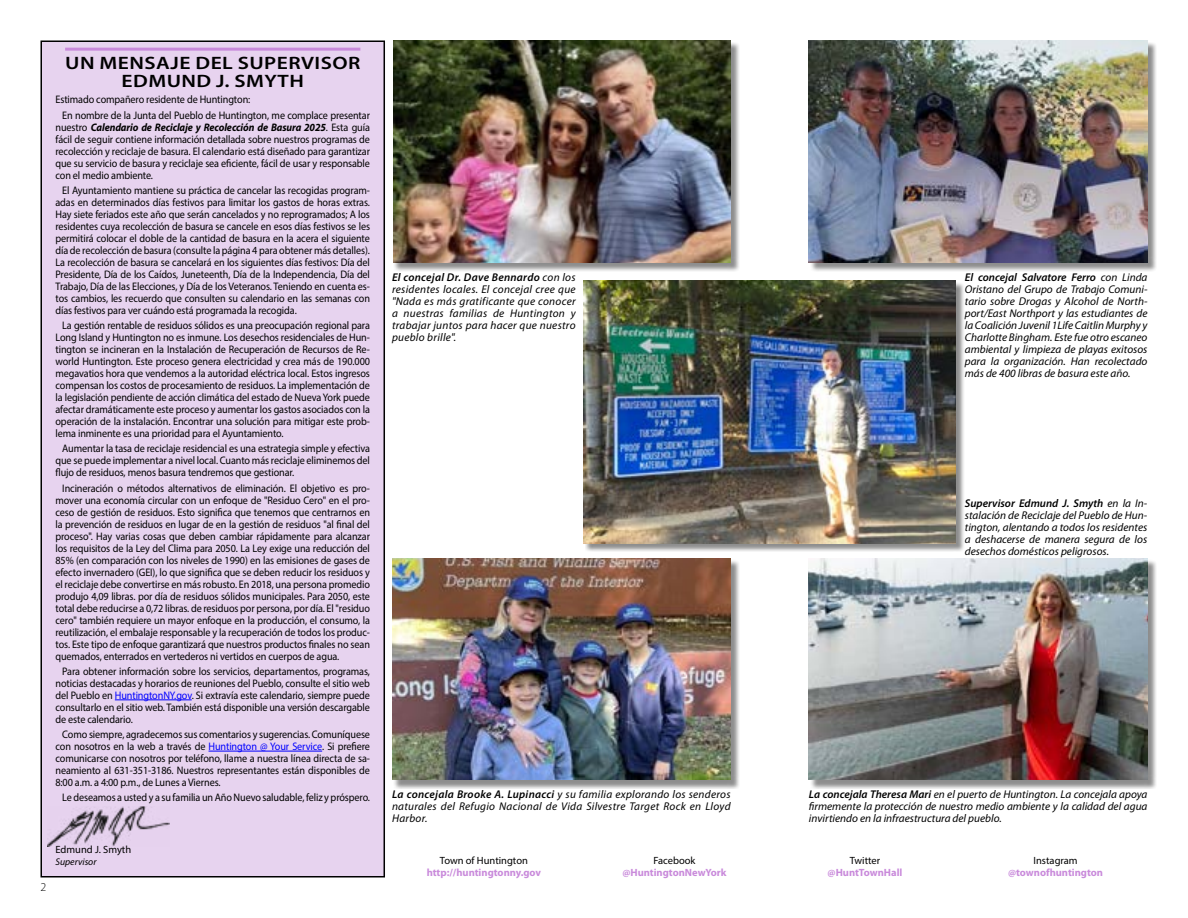
<style>
.page{position:relative;width:1188px;height:918px;background:#fff}
.page>*{position:absolute;margin:0;border:0;box-sizing:border-box;transform-origin:0 0}
.t1{font:600 18px/18px "Myriad Pro";letter-spacing:.02em;color:#000;text-align:center;scale:1.2 1}
.t2{font:300 12px "Myriad Pro";color:#000}
.t3{font:italic 11.25px/12px "Myriad Pro";color:#000;text-align:justify}
.t4{font:10.95px/12px "Myriad Pro";letter-spacing:-.01em;color:#000;text-align:justify;scale:.93 1}
.t5{font:700 10.5px "Myriad Pro";color:#c98adb}
.t6{font:10.5px "Myriad Pro";color:#000}
.t7{font:italic 9.75px "Myriad Pro";color:#000}
.s1{font-weight:700;font-style:italic}
.s2{color:#00f}
.s3{font-weight:600}
</style>
<div class="page">
<div style="left:41px;top:41px;width:343px;height:836px;background:#e7d3ef"></div>
<hr style="left:65px;top:48px;width:295px;height:3px;background:#c98adb">
<hr style="left:115px;top:700px;width:77px;height:1px;background:#00f">
<hr style="left:209px;top:751px;width:113px;height:1px;background:#00f">
<div style="left:40px;top:40px;width:345px;height:838px;border:2px solid #000"></div>
<img style="left:48px;top:806px;width:121px;height:40px">
<div style="left:810px;top:42px;width:347px;height:229px;background:#000;opacity:.45"></div>
<img style="left:809px;top:40px;width:339px;height:222px">
<div style="left:393px;top:42px;width:347px;height:229px;background:#000;opacity:.45"></div>
<img style="left:394px;top:40px;width:337px;height:222px">
<div style="left:585px;top:282px;width:379px;height:270px;background:#000;opacity:.45"></div>
<img style="left:583px;top:280px;width:373px;height:263px">
<div style="left:810px;top:560px;width:347px;height:229px;background:#000;opacity:.45"></div>
<img style="left:809px;top:558px;width:339px;height:222px">
<div style="left:393px;top:560px;width:347px;height:229px;background:#000;opacity:.45"></div>
<img style="left:392px;top:558px;width:339px;height:222px">
<h1 class="t1" style="left:65px;top:54px;width:247px">UN MENSAJE DEL SUPERVISOR<br>EDMUND J. SMYTH</h1>
<p class="t4" style="left:62px;top:92px;width:332px;line-height:15.3px;text-indent:-7px">Estimado compañero residente de Huntington:<br>En nombre de la Junta del Pueblo de Huntington, me complace presentar</p>
<p class="t4" style="left:56px;top:121px;width:340px">nuestro <span class="s1">Calendario de Reciclaje y Recolección de Basura 2025</span>. Esta guía fácil de seguir contiene información detallada sobre nuestros programas de recolección y reciclaje de basura. El calendario está diseñado para garantizar que su servicio de basura y reciclaje sea eficiente, fácil de usar y responsable con el medio ambiente.</p>
<p class="t4" style="left:56px;top:184px;width:340px;text-indent:7px">El Ayuntamiento mantiene su práctica de cancelar las recogidas program&shy;adas en determinados días festivos para limitar los gastos de horas extras.<br>Hay siete feriados este año que serán cancelados y no reprogramados; A los residentes cuya recolección de basura se cancele en esos días festivos se les permitirá colocar el doble de la cantidad de basura en la acera el siguiente día de recolección de basura (consulte la página 4 para obtener más detalles).<br>La recolección de basura se cancelará en los siguientes días festivos: Día del Presidente, Día de los Caídos, Juneteenth, Día de la Independencia, Día del Trabajo, Día de las Elecciones, y Día de los Veteranos. Teniendo en cuenta es&shy;tos cambios, les recuerdo que consulten su calendario en las semanas con días festivos para ver cuándo está programada la recogida.</p>
<p class="t4" style="left:56px;top:319px;width:340px;text-indent:7px">La gestión rentable de residuos sólidos es una preocupación regional para Long Island y Huntington no es inmune. Los desechos residenciales de Hun&shy;tington se incineran en la Instalación de Recuperación de Recursos de Re&shy;world Huntington. Este proceso genera electricidad y crea más de 190.000 megavatios hora que vendemos a la autoridad eléctrica local. Estos ingresos compensan los costos de procesamiento de residuos. La implementación de la legislación pendiente de acción climática del estado de Nueva York puede afectar dramáticamente este proceso y aumentar los gastos asociados con la operación de la instalación. Encontrar una solución para mitigar este prob&shy;lema inminente es una prioridad para el Ayuntamiento.</p>
<p class="t4" style="left:56px;top:442px;width:340px;text-indent:7px">Aumentar la tasa de reciclaje residencial es una estrategia simple y efectiva que se puede implementar a nivel local. Cuanto más reciclaje eliminemos del flujo de residuos, menos basura tendremos que gestionar.</p>
<p class="t4" style="left:56px;top:482px;width:340px;text-indent:7px">Incineración o métodos alternativos de eliminación. El objetivo es pro&shy;mover una economía circular con un enfoque de "Residuo Cero" en el pro&shy;ceso de gestión de residuos. Esto significa que tenemos que centrarnos en la prevención de residuos en lugar de en la gestión de residuos "al final del proceso". Hay varias cosas que deben cambiar rápidamente para alcanzar los requisitos de la Ley del Clima para 2050. La Ley exige una reducción del 85% (en comparación con los niveles de 1990) en las emisiones de gases de efecto invernadero (GEI), lo que significa que se deben reducir los residuos y el reciclaje debe convertirse en más robusto. En 2018, una persona promedio produjo 4,09 libras. por día de residuos sólidos municipales. Para 2050, este total debe reducirse a 0,72 libras. de residuos por persona, por día. El "residuo cero" también requiere un mayor enfoque en la producción, el consumo, la reutilización, el embalaje responsable y la recuperación de todos los produc&shy;tos. Este tipo de enfoque garantizará que nuestros productos finales no sean quemados, enterrados en vertederos ni vertidos en cuerpos de agua.</p>
<p class="t4" style="left:56px;top:665px;width:340px;text-indent:7px">Para obtener información sobre los servicios, departamentos, programas, noticias destacadas y horarios de reuniones del Pueblo, consulte el sitio web del Pueblo en <span class="s2">HuntingtonNY.gov</span>. Si extravía este calendario, siempre puede consultarlo en el sitio web. También está disponible una versión descargable de este calendario.</p>
<p class="t4" style="left:56px;top:728px;width:340px;text-indent:7px">Como siempre, agradecemos sus comentarios y sugerencias. Comuníquese con nosotros en la web a través de <span class="s2">Huntington @ Your Service</span>. Si prefiere comunicarse con nosotros por teléfono, llame a nuestra línea directa de sa&shy;neamiento al 631-351-3186. Nuestros representantes están disponibles de 8:00 a.m. a 4:00 p.m., de Lunes a Viernes.</p>
<p class="t4" style="left:62px;top:791px;width:332px">Le deseamos a usted y a su familia un Año Nuevo saludable, feliz y próspero.</p>
<p class="t2" style="left:40px;top:880px;width:7px">2</p>
<p class="t6" style="left:56px;top:843px;width:77px">Edmund J. Smyth</p>
<p class="t7" style="left:56px;top:856px;width:42px">Supervisor</p>
<p class="t3" style="left:392px;top:271px;width:185px"><span class="s3">El concejal Dr. Dave Bennardo</span> con los residentes locales. El concejal cree que "Nada es más gratificante que conocer a nuestras familias de Huntington y trabajar juntos para hacer que nuestro pueblo brille".</p>
<p class="t3" style="left:965px;top:271px;width:184px"><span class="s3">El concejal Salvatore Ferro</span> con Linda Oristano del Grupo de Trabajo Comuni&shy;tario sobre Drogas y Alcohol de North&shy;port/East Northport y las estudiantes de la Coalición Juvenil 1Life Caitlin Murphy y Charlotte Bingham. Este fue otro escaneo ambiental y limpieza de playas exitosos para la organización. Han recolectado más de 400 libras de basura este año.</p>
<p class="t3" style="left:965px;top:498px;width:184px"><span class="s3">Supervisor Edmund J. Smyth</span> en la In&shy;stalación de Reciclaje del Pueblo de Hun&shy;tington, alentando a todos los residentes a deshacerse de manera segura de los desechos domésticos peligrosos.</p>
<p class="t3" style="left:392px;top:789px;width:340px"><span class="s3">La concejala Brooke A. Lupinacci</span> y su familia explorando los senderos naturales del Refugio Nacional de Vida Silvestre Target Rock en Lloyd Harbor.</p>
<p class="t3" style="left:809px;top:789px;width:340px"><span class="s3">La concejala Theresa Mari</span> en el puerto de Huntington. La concejala apoya firmemente la protección de nuestro medio ambiente y la calidad del agua invirtiendo en la infraestructura del pueblo.</p>
<p class="t6" style="left:440px;top:854px;width:90px">Town of Huntington</p>
<p class="t5" style="left:427px;top:866px;width:116px">http://huntingtonny.gov</p>
<p class="t6" style="left:653px;top:854px;width:44px">Facebook</p>
<p class="t5" style="left:622px;top:866px;width:106px">@HuntingtonNewYork</p>
<p class="t6" style="left:850px;top:854px;width:32px">Twitter</p>
<p class="t5" style="left:828px;top:866px;width:76px">@HuntTownHall</p>
<p class="t6" style="left:1034px;top:854px;width:46px">Instagram</p>
<p class="t5" style="left:1008px;top:866px;width:97px">@townofhuntington</p>
</div>
